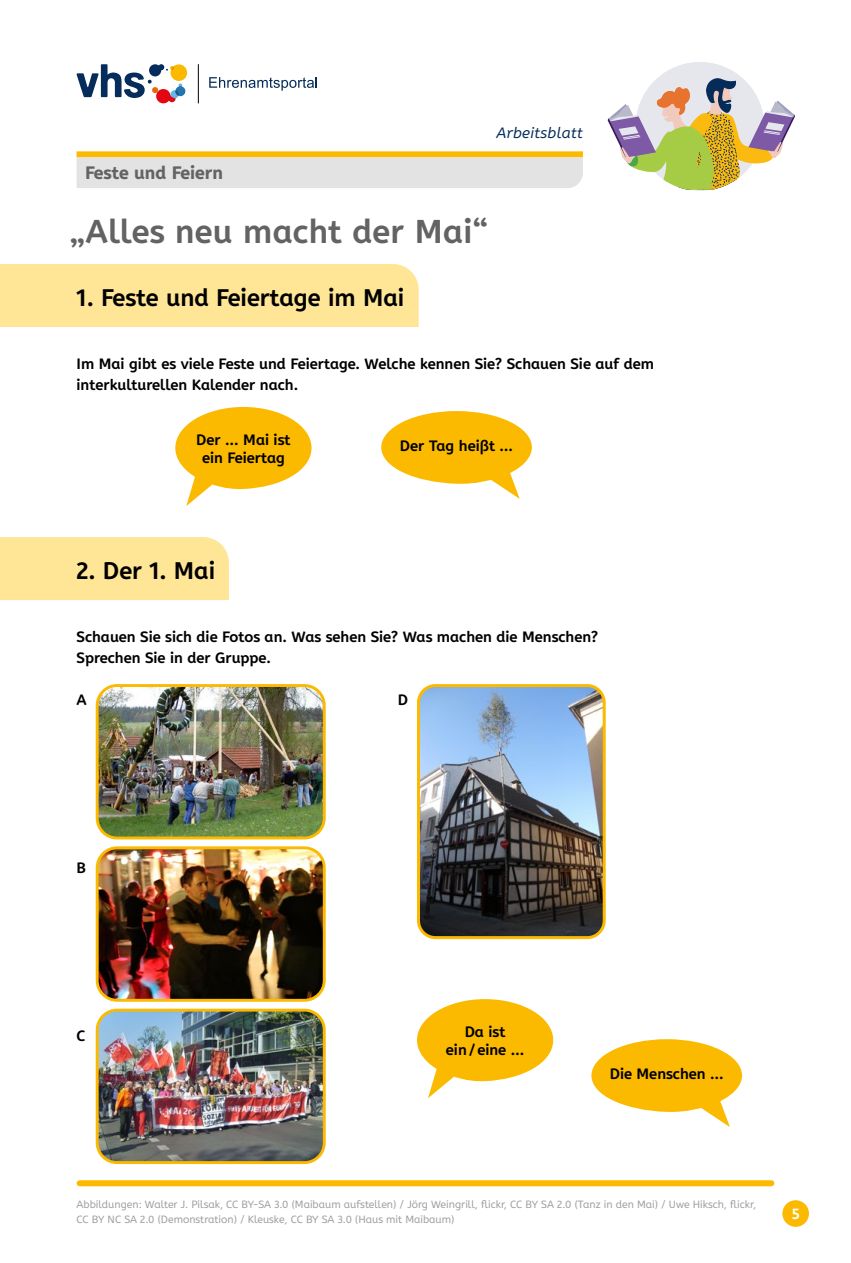
<style>
.page{position:relative;width:851px;height:1263px;background:#fff}
.page>*{position:absolute;margin:0;border:0;box-sizing:border-box;transform-origin:0 0}
.t1{font:700 33px "A Be Zeh EDU";letter-spacing:.01em;color:#646363}
.t2{font:700 24px "A Be Zeh EDU";color:#000}
.t3{font:800 18px "A Be Zeh EDU";color:#646363}
.t4{font:700 15px/21px "A Be Zeh EDU";color:#000}
.t5{font:italic 15px "A Be Zeh EDU";letter-spacing:.02em;color:#052c5a}
.t6{font:700 15px "A Be Zeh EDU";color:#fff}
.t7{font:10.5px/15px "A Be Zeh EDU";color:#9d9d9c}
</style>
<div class="page">
<div style="left:77px;top:151px;width:506px;height:6px;background:#fbba00"></div>
<div style="left:77px;top:157px;width:506px;height:31px;background:#e3e3e3"></div>
<svg style="left:607px;top:62px;width:188px;height:129px"></svg>
<hr style="left:198px;top:64px;width:1px;height:39px;background:#000">
<svg style="left:77px;top:64px;width:110px;height:39px"></svg>
<svg style="left:209px;top:77px;width:108px;height:14px"></svg>
<div style="left:782px;top:1200px;width:26px;height:27px;background:#fbba00;border-radius:50%"></div>
<div style="left:80px;top:1180px;width:691px;height:6px;background:#fbba00"></div>
<div style="left:0;top:264px;width:418px;height:63px;background:#ffe596"></div>
<div style="left:0;top:537px;width:229px;height:63px;background:#ffe596"></div>
<svg style="left:175px;top:407px;width:136px;height:99px"></svg>
<svg style="left:417px;top:999px;width:136px;height:99px"></svg>
<svg style="left:381px;top:411px;width:150px;height:88px"></svg>
<svg style="left:591px;top:1039px;width:151px;height:88px"></svg>
<img style="left:97px;top:687px;width:227px;height:151px">
<div style="left:96px;top:684px;width:229px;height:155px;border:3px solid #fbba00;border-radius:20px"></div>
<img style="left:97px;top:1010px;width:227px;height:151px">
<div style="left:96px;top:1009px;width:229px;height:155px;border:3px solid #fbba00;border-radius:20px"></div>
<img style="left:100px;top:850px;width:224px;height:148px">
<div style="left:96px;top:846px;width:229px;height:156px;border:3px solid #fbba00;border-radius:20px"></div>
<img style="left:421px;top:687px;width:183px;height:251px">
<div style="left:417px;top:684px;width:188px;height:255px;border:3px solid #fbba00;border-radius:17px"></div>
<p class="t3" style="left:85px;top:160px;width:139px">Feste und Feiern</p>
<p class="t5" style="left:496px;top:123px;width:88px">Arbeitsblatt</p>
<h1 class="t1" style="left:70px;top:210px;width:419px">„Alles neu macht der Mai“</h1>
<h2 class="t2" style="left:77px;top:282px;width:329px">1. Feste und Feiertage im Mai</h2>
<p class="t4" style="left:77px;top:353px;width:578px">Im Mai gibt es viele Feste und Feiertage. Welche kennen Sie? Schauen Sie auf dem interkulturellen Kalender nach.</p>
<p class="t4" style="left:196px;top:431px;width:96px;line-height:18px;text-align:center">Der … Mai ist ein Feiertag</p>
<h2 class="t2" style="left:77px;top:555px;width:140px">2. Der 1. Mai</h2>
<p class="t4" style="left:400px;top:435px;width:115px">Der Tag heißt …</p>
<p class="t4" style="left:77px;top:626px;width:523px">Schauen Sie sich die Fotos an. Was sehen Sie? Was machen die Menschen?<br>Sprechen Sie in der Gruppe.</p>
<p class="t4" style="left:77px;top:689px;width:12px">A</p>
<p class="t4" style="left:398px;top:689px;width:12px">D</p>
<p class="t4" style="left:77px;top:857px;width:11px">B</p>
<p class="t4" style="left:77px;top:1025px;width:10px">C</p>
<p class="t4" style="left:446px;top:1023px;width:80px;line-height:18px;text-align:center">Da ist ein/eine …</p>
<p class="t4" style="left:609px;top:1063px;width:115px">Die Menschen …</p>
<p class="t7" style="left:77px;top:1196px;width:681px">Abbildungen: Walter J. Pilsak, CC BY-SA 3.0 (Maibaum aufstellen) / Jörg Weingrill, flickr, CC BY SA 2.0 (Tanz in den Mai) / Uwe Hiksch, flickr,<br>CC BY NC SA 2.0 (Demonstration) / Kleuske, CC BY SA 3.0 (Haus mit Maibaum)</p>
<p class="t6" style="left:791px;top:1204px;width:9px">5</p>
</div>
